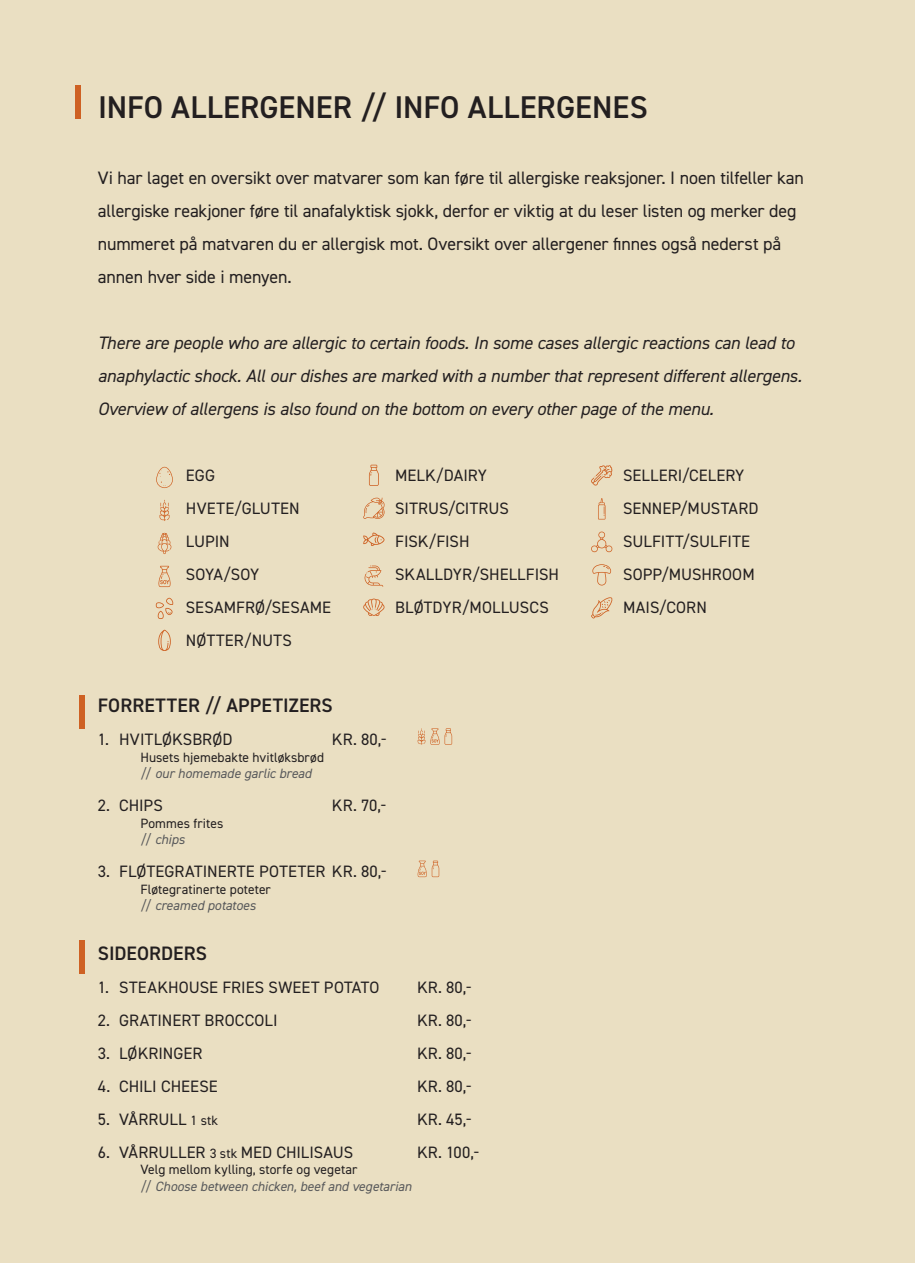
<style>
.page{position:relative;width:915px;height:1263px;background:#fff}
.page>*{position:absolute;margin:0;border:0;box-sizing:border-box;transform-origin:0 0}
.Overskrifter{font:600 31.5px "DIN2014";letter-spacing:.005em;color:#231f20}
.Små_overskrifter{font:600 19.5px "DIN2014";letter-spacing:.005em;color:#231f20}
.Brødtekst{font:18px/33px "DIN2014";letter-spacing:-.01em;color:#231f20}
.Brødtekst_engelsk{font:italic 18px/33px "DIN2014";letter-spacing:-.01em;color:#231f20}
.Meny_overskrift{font:16.5px "DIN2014";letter-spacing:.005em;color:#231f20}
.Menytekst_norsk{font:13.5px "DIN2014";letter-spacing:.005em;color:#231f20}
.Menytekst_engelsk{font:italic 13.5px "DIN2014";color:#57585a}
.s1{font-size:13.5px}
</style>
<div class="page">
<div style="left:0;top:0;width:914px;height:1263px;background:#eadfc2"></div>
<div style="left:75px;top:85px;width:6px;height:33px;background:#ce6123"></div>
<div style="left:79px;top:696px;width:6px;height:33px;background:#ce6123"></div>
<div style="left:79px;top:940px;width:6px;height:33px;background:#ce6123"></div>
<svg style="left:156px;top:467px;width:17px;height:21px"></svg>
<svg style="left:159px;top:500px;width:10px;height:21px"></svg>
<svg style="left:158px;top:566px;width:13px;height:21px"></svg>
<svg style="left:156px;top:598px;width:17px;height:21px"></svg>
<svg style="left:158px;top:630px;width:13px;height:21px"></svg>
<svg style="left:369px;top:465px;width:9px;height:21px"></svg>
<svg style="left:417px;top:728px;width:35px;height:17px"></svg>
<svg style="left:417px;top:861px;width:22px;height:16px"></svg>
<svg style="left:363px;top:498px;width:21px;height:21px"></svg>
<svg style="left:363px;top:532px;width:21px;height:14px"></svg>
<svg style="left:364px;top:566px;width:19px;height:21px"></svg>
<svg style="left:363px;top:599px;width:21px;height:17px"></svg>
<svg style="left:591px;top:465px;width:21px;height:20px"></svg>
<svg style="left:598px;top:498px;width:7px;height:21px"></svg>
<svg style="left:592px;top:564px;width:19px;height:21px"></svg>
<svg style="left:591px;top:597px;width:21px;height:22px"></svg>
<svg style="left:157px;top:533px;width:14px;height:21px"></svg>
<svg style="left:591px;top:531px;width:21px;height:21px"></svg>
<p class="Overskrifter" style="left:98px;top:86px;width:551px">INFO ALLERGENER // INFO ALLERGENES</p>
<p class="Brødtekst" style="left:98px;top:161px;width:707px">Vi har laget en oversikt over matvarer som kan føre til allergiske reaksjoner. I noen tilfeller kan allergiske reakjoner føre til anafalyktisk sjokk, derfor er viktig at du leser listen og merker deg nummeret på matvaren du er allergisk mot. Oversikt over allergener finnes også nederst på annen hver side i menyen.</p>
<p class="Brødtekst_engelsk" style="left:98px;top:326px;width:705px">There are people who are allergic to certain foods. In some cases allergic reactions can lead to anaphylactic shock. All our dishes are marked with a number that represent different allergens.<br>Overview of allergens is also found on the bottom on every other page of the menu.</p>
<p class="Meny_overskrift" style="left:186px;top:465px;width:31px">EGG</p>
<p class="Meny_overskrift" style="left:186px;top:498px;width:115px">HVETE/GLUTEN</p>
<p class="Meny_overskrift" style="left:186px;top:531px;width:45px">LUPIN</p>
<p class="Meny_overskrift" style="left:186px;top:564px;width:75px">SOYA/SOY</p>
<p class="Meny_overskrift" style="left:186px;top:597px;width:147px">SESAMFRØ/SESAME</p>
<p class="Meny_overskrift" style="left:186px;top:630px;width:107px">NØTTER/NUTS</p>
<p class="Meny_overskrift" style="left:395px;top:465px;width:93px">MELK/DAIRY</p>
<p class="Meny_overskrift" style="left:395px;top:498px;width:115px">SITRUS/CITRUS</p>
<p class="Meny_overskrift" style="left:395px;top:531px;width:76px">FISK/FISH</p>
<p class="Meny_overskrift" style="left:395px;top:564px;width:165px">SKALLDYR/SHELLFISH</p>
<p class="Meny_overskrift" style="left:395px;top:597px;width:155px">BLØTDYR/MOLLUSCS</p>
<p class="Små_overskrifter" style="left:98px;top:692px;width:236px">FORRETTER // APPETIZERS</p>
<p class="Meny_overskrift" style="left:98px;top:729px;width:136px">1. HVITLØKSBRØD</p>
<p class="Meny_overskrift" style="left:332px;top:729px;width:56px">KR. 80,-</p>
<p class="Menytekst_norsk" style="left:140px;top:748px;width:185px">Husets hjemebakte hvitløksbrød</p>
<p class="Menytekst_engelsk" style="left:140px;top:765px;width:173px">// our homemade garlic bread</p>
<p class="Meny_overskrift" style="left:98px;top:795px;width:67px">2. CHIPS</p>
<p class="Meny_overskrift" style="left:332px;top:795px;width:56px">KR. 70,-</p>
<p class="Menytekst_norsk" style="left:140px;top:814px;width:84px">Pommes frites</p>
<p class="Menytekst_engelsk" style="left:140px;top:831px;width:46px">// chips</p>
<p class="Meny_overskrift" style="left:98px;top:861px;width:290px">3. FLØTEGRATINERTE POTETER KR. 80,-</p>
<p class="Menytekst_norsk" style="left:140px;top:880px;width:132px">Fløtegratinerte poteter</p>
<p class="Menytekst_engelsk" style="left:140px;top:897px;width:117px">// creamed potatoes</p>
<p class="Små_overskrifter" style="left:98px;top:940px;width:110px">SIDEORDERS</p>
<p class="Meny_overskrift" style="left:98px;top:977px;width:283px">1. STEAKHOUSE FRIES SWEET POTATO</p>
<p class="Meny_overskrift" style="left:417px;top:977px;width:56px">KR. 80,-</p>
<p class="Meny_overskrift" style="left:98px;top:1010px;width:181px">2. GRATINERT BROCCOLI</p>
<p class="Meny_overskrift" style="left:417px;top:1010px;width:56px">KR. 80,-</p>
<p class="Meny_overskrift" style="left:98px;top:1043px;width:106px">3. LØKRINGER</p>
<p class="Meny_overskrift" style="left:417px;top:1043px;width:56px">KR. 80,-</p>
<p class="Meny_overskrift" style="left:98px;top:1076px;width:121px">4. CHILI CHEESE</p>
<p class="Meny_overskrift" style="left:417px;top:1076px;width:56px">KR. 80,-</p>
<p class="Meny_overskrift" style="left:98px;top:1109px;width:122px">5. VÅRRULL <span class="s1">1 stk</span></p>
<p class="Meny_overskrift" style="left:417px;top:1109px;width:56px">KR. 45,-</p>
<p class="Meny_overskrift" style="left:98px;top:1142px;width:257px">6. VÅRRULLER <span class="s1">3 stk</span> MED CHILISAUS</p>
<p class="Meny_overskrift" style="left:417px;top:1142px;width:63px">KR. 100,-</p>
<p class="Menytekst_norsk" style="left:140px;top:1161px;width:218px">Velg mellom kylling, storfe og vegetar</p>
<p class="Menytekst_engelsk" style="left:140px;top:1177px;width:272px">// Choose between chicken, beef and vegetarian</p>
<p class="Meny_overskrift" style="left:623px;top:465px;width:123px">SELLERI/CELERY</p>
<p class="Meny_overskrift" style="left:623px;top:498px;width:137px">SENNEP/MUSTARD</p>
<p class="Meny_overskrift" style="left:623px;top:531px;width:128px">SULFITT/SULFITE</p>
<p class="Meny_overskrift" style="left:623px;top:564px;width:133px">SOPP/MUSHROOM</p>
<p class="Meny_overskrift" style="left:623px;top:597px;width:85px">MAIS/CORN</p>
</div>
